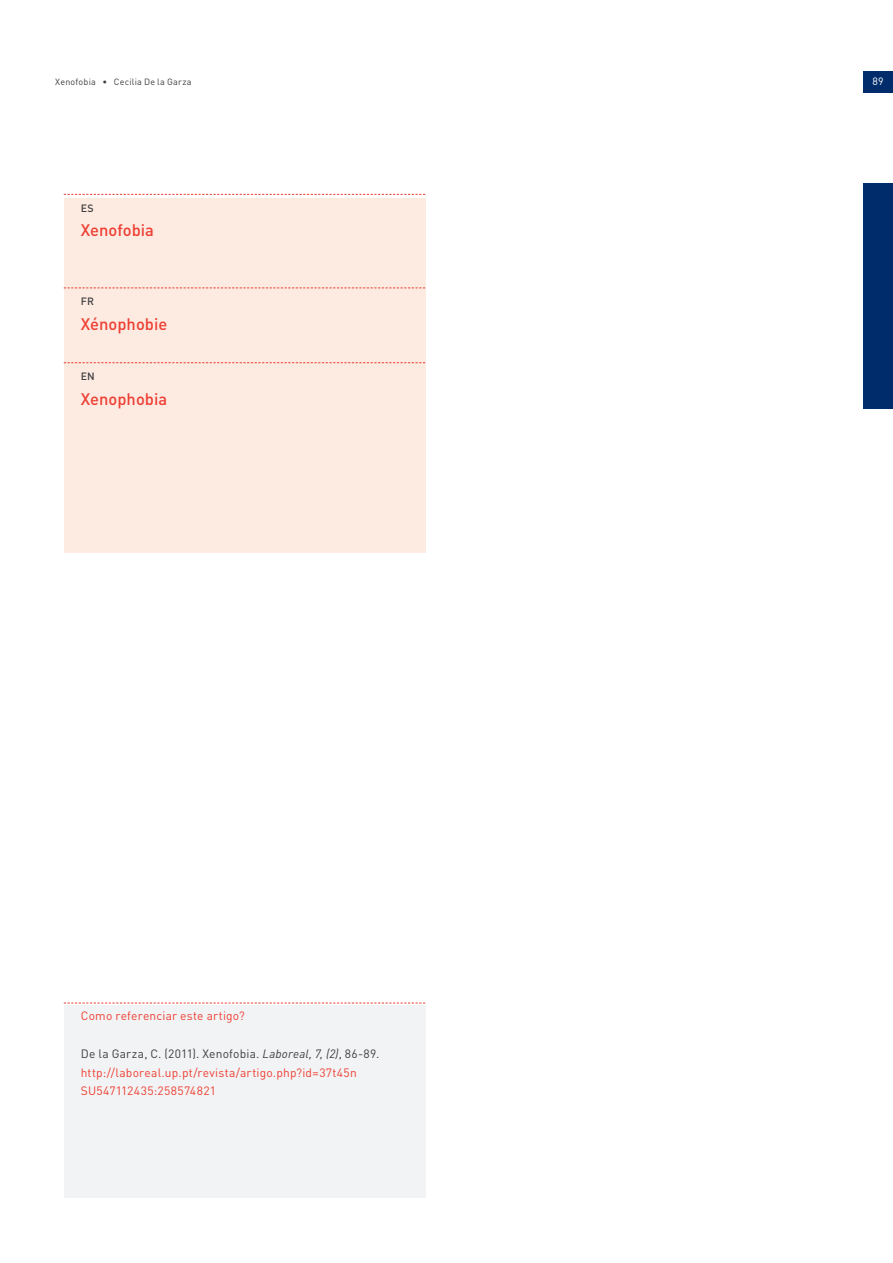
<style>
.page{position:relative;width:893px;height:1263px;background:#fff}
.page>*{position:absolute;margin:0;border:0;box-sizing:border-box;transform-origin:0 0}
.texto_resumo{font:500 16.5px "DIN";color:#ee3f34}
.artigo_original_de{font:12px/18.8px "DIN";letter-spacing:.015em;color:#ee3f34}
.texto_resumo-2{font:500 10.5px "DIN";color:#3e3e3f}
.t1{font:10.5px "DIN";color:#fff}
.t2{font:9px "DIN";letter-spacing:.025em;color:#3e3e3f}
.s1{color:#3e3e3f}
.s2{font-style:italic;color:#3e3e3f}
</style>
<div class="page">
<div style="left:863px;top:72px;width:30px;height:21px;background:#002c6b"></div>
<div style="left:863px;top:183px;width:30px;height:226px;background:#002c6b"></div>
<div style="left:64px;top:199px;width:361px;height:354px;background:#fdeae1"></div>
<svg style="left:64px;top:194px;width:361px;height:1px"></svg>
<svg style="left:64px;top:287px;width:361px;height:1px"></svg>
<svg style="left:64px;top:362px;width:361px;height:1px"></svg>
<div style="left:64px;top:1005px;width:361px;height:193px;background:#f2f3f4"></div>
<svg style="left:64px;top:1003px;width:361px;height:1px"></svg>
<p class="t2" style="left:55px;top:76px;width:138px">Xenofobia • Cecilia De la Garza</p>
<p class="texto_resumo-2" style="left:81px;top:201px;width:15px">ES</p>
<p class="texto_resumo" style="left:81px;top:220px;width:75px">Xenofobia</p>
<p class="texto_resumo-2" style="left:81px;top:294px;width:15px">FR</p>
<p class="texto_resumo" style="left:81px;top:313px;width:88px">Xénophobie</p>
<p class="texto_resumo-2" style="left:81px;top:369px;width:16px">EN</p>
<p class="texto_resumo" style="left:81px;top:388px;width:88px">Xenophobia</p>
<p class="artigo_original_de" style="left:81px;top:1006px;width:166px">Como referenciar este artigo?</p>
<p class="artigo_original_de" style="left:81px;top:1044px;width:300px"><span class="s1">De la Garza, C. (2011). Xenofobia.</span> <span class="s2">Laboreal, 7, (2)</span><span class="s1">, 86-89. </span>http://laboreal.up.pt/revista/artigo.php?id=37t45n<br>SU547112435:258574821</p>
<p class="t1" style="left:873px;top:75px;width:12px">89</p>
</div>
